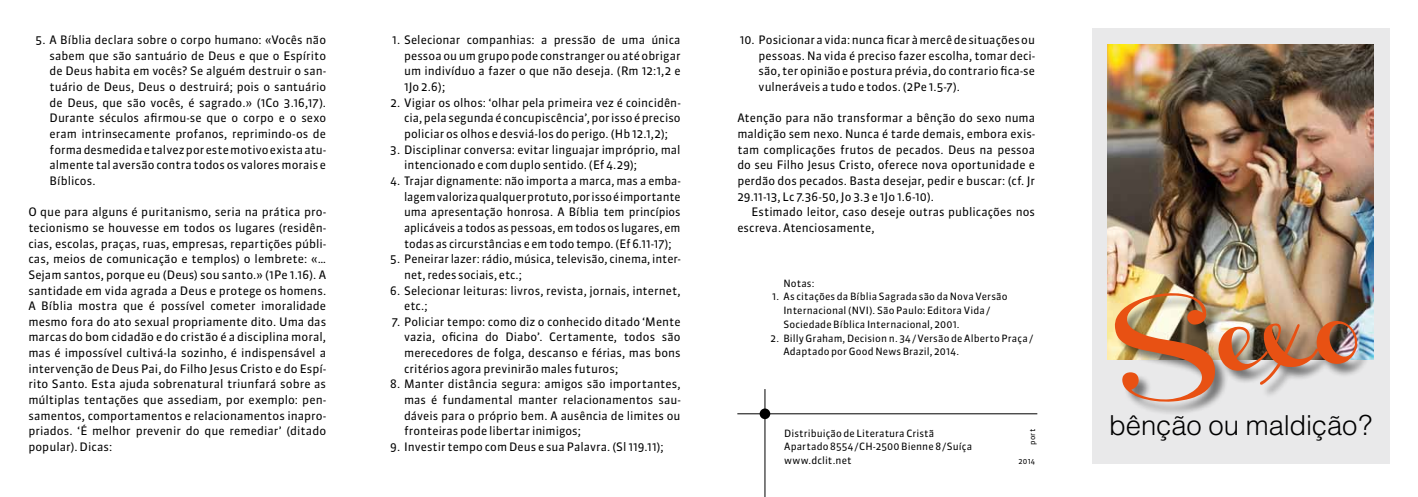
<style>
.page{position:relative;width:1418px;height:497px;background:#fff}
.page>*{position:absolute;margin:0;border:0;box-sizing:border-box;transform-origin:0 0}
.t1{font:70px "Channel";color:#e85113}
.t2{font:300 27.5px "Helvetica";letter-spacing:-.005em;color:#000}
.t3{font:11.62px/15.6px "Sanuk OT";letter-spacing:.005em;color:#000;text-align:justify}
.t4{font:10px/13.8px "Sanuk OT";letter-spacing:.01em;color:#000}
.t5{font:7.5px "Sanuk OT";letter-spacing:.025em;color:#000}
</style>
<div class="page">
<div style="left:1091px;top:28px;width:298px;height:435px;background:#e9e9ea"></div>
<img style="left:1107px;top:44px;width:266px;height:314px">
<hr style="left:737px;top:413px;width:300px;height:1px;background:#000">
<hr style="left:764px;top:388px;width:1px;height:108px;background:#000">
<div style="left:759px;top:408px;width:11px;height:10px;background:#000;border-radius:50%"></div>
<div style="left:1115px;top:293px;width:255px;height:122px;background:#000;opacity:.5"></div>
<p class="t3" style="left:50px;top:32px;width:278px;text-indent:-14px">5. A Bíblia declara sobre o corpo humano: «Vocês não sabem que são santuário de Deus e que o Espírito de Deus habita em vocês? Se alguém destruir o san&shy;tuário de Deus, Deus o destruirá; pois o santuário de Deus, que são vocês, é sagrado.» (1Co 3.16,17).<br>Durante séculos afirmou-se que o corpo e o sexo eram intrinsecamente profanos, reprimindo-os de forma desmedida e talvez por este motivo exista atu&shy;almente tal aversão contra todos os valores morais e Bíblicos.</p>
<p class="t3" style="left:28px;top:204px;width:299px">O que para alguns é puritanismo, seria na prática pro&shy;tecionismo se houvesse em todos os lugares (residên&shy;cias, escolas, praças, ruas, empresas, repartições públi&shy;cas, meios de comunicação e templos) o lembrete: «… Sejam santos, porque eu (Deus) sou santo.» (1Pe 1.16). A santidade em vida agrada a Deus e protege os homens.<br>A Bíblia mostra que é possível cometer imoralidade mesmo fora do ato sexual propriamente dito. Uma das marcas do bom cidadão e do cristão é a disciplina moral, mas é impossível cultivá-la sozinho, é indispensável a intervenção de Deus Pai, do Filho Jesus Cristo e do Espí&shy;rito Santo. Esta ajuda sobrenatural triunfará sobre as múltiplas tentações que assediam, por exemplo: pen&shy;samentos, comportamentos e relacionamentos inapro&shy;priados. ‘É melhor prevenir do que remediar’ (ditado popular). Dicas:</p>
<p class="t3" style="left:404px;top:32px;width:278px;text-indent:-12px">1. Selecionar companhias: a pressão de uma única pessoa ou um grupo pode constranger ou até obrigar um indivíduo a fazer o que não deseja. (Rm 12:1,2 e 1Jo 2.6);</p>
<p class="t3" style="left:404px;top:94px;width:278px;text-indent:-14px">2. Vigiar os olhos: ‘olhar pela primeira vez é coincidên&shy;cia, pela segunda é concupiscência’, por isso é preciso policiar os olhos e desviá-los do perigo. (Hb 12.1,2);</p>
<p class="t3" style="left:404px;top:141px;width:278px;text-indent:-14px">3. Disciplinar conversa: evitar linguajar impróprio, mal intencionado e com duplo sentido. (Ef 4.29);</p>
<p class="t3" style="left:404px;top:173px;width:278px;text-indent:-14px">4. Trajar dignamente: não importa a marca, mas a emba&shy;lagem valoriza qualquer protuto, por isso é importante uma apresentação honrosa. A Bíblia tem princípios aplicáveis a todos as pessoas, em todos os lugares, em todas as circurstâncias e em todo tempo. (Ef 6.11-17);</p>
<p class="t3" style="left:404px;top:251px;width:278px;text-indent:-14px">5. Peneirar lazer: rádio, música, televisão, cinema, inter&shy;net, redes sociais, etc.;</p>
<p class="t3" style="left:404px;top:282px;width:278px;text-indent:-14px">6. Selecionar leituras: livros, revista, jornais, internet, etc.;</p>
<p class="t3" style="left:404px;top:313px;width:278px;text-indent:-12px">7. Policiar tempo: como diz o conhecido ditado ‘Mente vazia, oficina do Diabo’. Certamente, todos são merecedores de folga, descanso e férias, mas bons critérios agora previnirão males futuros;</p>
<p class="t3" style="left:404px;top:376px;width:278px;text-indent:-14px">8. Manter distância segura: amigos são importantes, mas é fundamental manter relacionamentos sau&shy;dáveis para o próprio bem. A ausência de limites ou fronteiras pode libertar inimigos;</p>
<p class="t3" style="left:390px;top:438px;width:275px">9. Investir tempo com Deus e sua Palavra. (Sl 119.11);</p>
<p class="t3" style="left:758px;top:32px;width:278px;text-indent:-19px">10. Posicionar a vida: nunca ficar à mercê de situações ou pessoas. Na vida é preciso fazer escolha, tomar deci&shy;são, ter opinião e postura prévia, do contrario fica-se vulneráveis a tudo e todos. (2Pe 1.5-7).</p>
<p class="t3" style="left:737px;top:110px;width:299px">Atenção para não transformar a bênção do sexo numa maldição sem nexo. Nunca é tarde demais, embora exis&shy;tam complicações frutos de pecados. Deus na pessoa do seu Filho Jesus Cristo, oferece nova oportunidade e perdão dos pecados. Basta desejar, pedir e buscar: (cf. Jr 29.11-13, Lc 7.36-50, Jo 3.3 e 1Jo 1.6-10).</p>
<p class="t3" style="left:737px;top:204px;width:299px;text-indent:14px">Estimado leitor, caso deseje outras publicações nos escreva. Atenciosamente,</p>
<p class="t4" style="left:783px;top:276px;width:33px">Notas:</p>
<p class="t4" style="left:783px;top:289px;width:226px;text-indent:-11px">1. As citações da Bíblia Sagrada são da Nova Versão<br>Internacional (NVI). São Paulo: Editora Vida /<br>Sociedade Bíblica Internacional, 2001.</p>
<p class="t4" style="left:783px;top:331px;width:251px;text-indent:-13px">2. Billy Graham, Decision n. 34 / Versão de Alberto Praça /<br>Adaptado por Good News Brazil, 2014.</p>
<p class="t4" style="left:784px;top:425px;width:189px">Distribuição de Literatura Cristã<br>Apartado 8554/CH-2500 Bienne 8/Suíça www.dclit.net</p>
<p class="t5" style="left:1027px;top:444px;width:17px;rotate:-90deg">port</p>
<p class="t5" style="left:1018px;top:456px;width:18px">2014</p>
<h1 class="t1" style="left:1114px;top:313px;width:249px;rotate:-4deg">Sexo</h1>
<h2 class="t2" style="left:1109px;top:408px;width:265px">bênção ou maldição?</h2>
</div>
